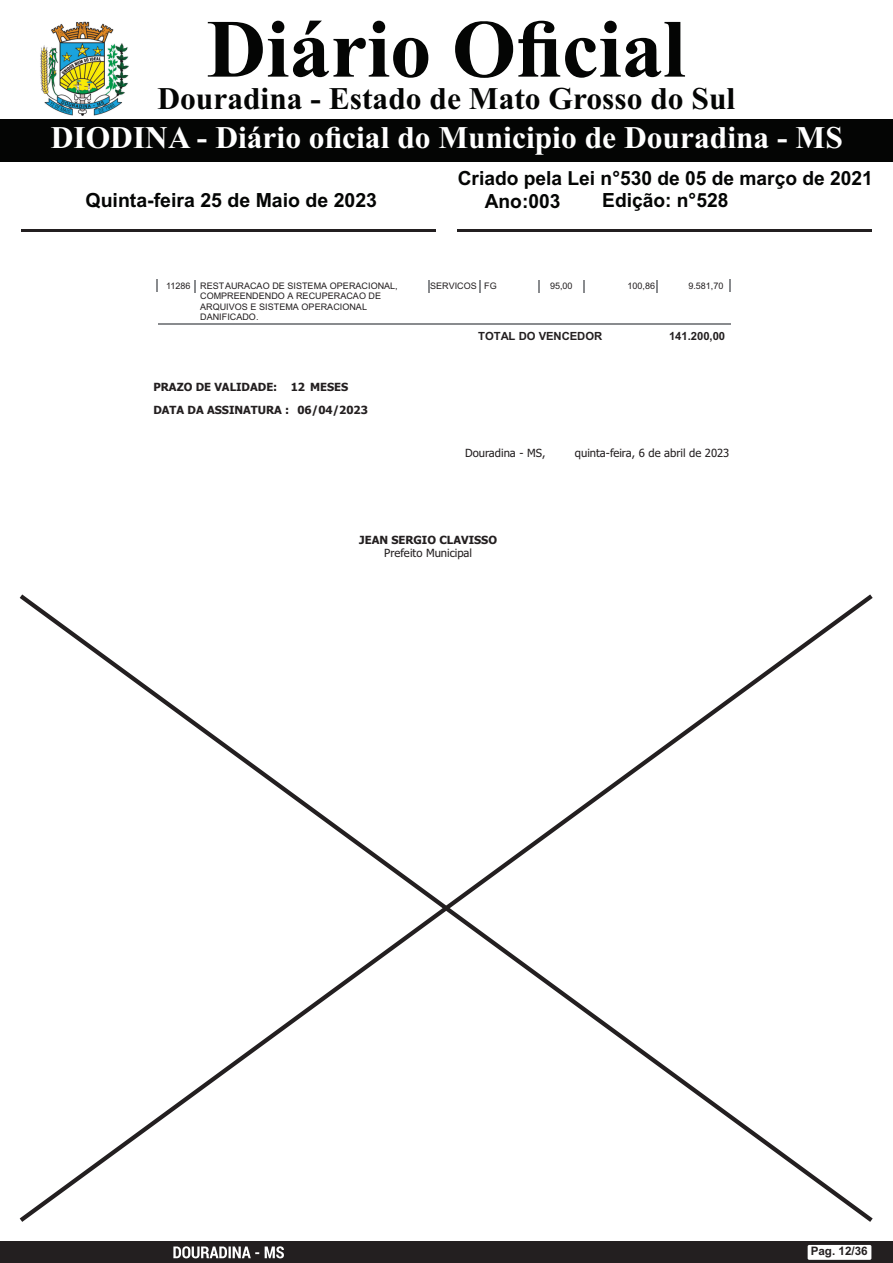
<style>
.page{position:relative;width:893px;height:1263px;background:#fff}
.page>*{position:absolute;margin:0;border:0;box-sizing:border-box;transform-origin:0 0}
.t1{font:700 82.5px "Times New Roman";color:#040504}
.t2{font:700 31.5px "Times New Roman";color:#fff}
.t3{font:700 31.5px "Times New Roman";color:#040504}
.t4{font:700 19.5px "Arial";color:#040504}
.t5{font:700 11.7px "Arial";color:#231f20}
.t6{font:700 11.25px/22.8px "Tahoma";color:#231f20}
.t7{font:11.25px "Tahoma";color:#231f20}
.t8{font:700 11.25px "Arial";color:#231f20}
.t9{font:9px/10.4px "Arial";color:#231f20}
</style>
<div class="page">
<hr style="left:158px;top:323px;width:573px;height:1px;background:#898b8e">
<svg style="left:156px;top:279px;width:2px;height:12px"></svg>
<svg style="left:194px;top:280px;width:2px;height:12px"></svg>
<svg style="left:428px;top:280px;width:1px;height:12px"></svg>
<svg style="left:479px;top:280px;width:1px;height:12px"></svg>
<svg style="left:538px;top:280px;width:1px;height:12px"></svg>
<svg style="left:730px;top:279px;width:1px;height:13px"></svg>
<svg style="left:584px;top:280px;width:1px;height:12px"></svg>
<svg style="left:657px;top:280px;width:1px;height:12px"></svg>
<div style="left:0;top:119px;width:893px;height:42px;background:#040504"></div>
<img style="left:40px;top:21px;width:89px;height:95px">
<div style="left:0;top:1242px;width:893px;height:21px;background:#231f20"></div>
<div style="left:808px;top:1245px;width:63px;height:15px;background:#fff;border-radius:2px"></div>
<svg style="left:173px;top:1246px;width:111px;height:12px"></svg>
<hr style="left:21px;top:229px;width:415px;height:3px;background:#231f20">
<hr style="left:457px;top:229px;width:414px;height:3px;background:#231f20">
<svg style="left:19px;top:594px;width:854px;height:628px"></svg>
<h1 class="t1" style="left:207px;top:21px;width:480px">Diário Oficial</h1>
<h2 class="t3" style="left:157px;top:88px;width:579px">Douradina - Estado de Mato Grosso do Sul</h2>
<h2 class="t2" style="left:51px;top:126px;width:793px">DIODINA - Diário oficial do Municipio de Douradina - MS</h2>
<h3 class="t4" style="left:458px;top:171px;width:417px">Criado pela Lei n°530 de 05 de março de 2021</h3>
<h3 class="t4" style="left:86px;top:193px;width:293px">Quinta-feira 25 de Maio de 2023</h3>
<h3 class="t4" style="left:602px;top:192px;width:128px">Edição: n°528</h3>
<h3 class="t4" style="left:485px;top:194px;width:77px">Ano:003</h3>
<p class="t9" style="left:200px;top:281px;width:199px;text-indent:-34px">11286 RESTAURACAO DE SISTEMA OPERACIONAL,<br>COMPREENDENDO A RECUPERACAO DE<br>ARQUIVOS E SISTEMA OPERACIONAL<br>DANIFICADO.</p>
<p class="t9" style="left:430px;top:281px;width:68px">SERVICOS FG</p>
<p class="t9" style="left:550px;top:281px;width:24px">95,00</p>
<p class="t9" style="left:627px;top:281px;width:29px">100,86</p>
<p class="t9" style="left:688px;top:281px;width:37px">9.581,70</p>
<p class="t8" style="left:478px;top:332px;width:126px">TOTAL DO VENCEDOR</p>
<p class="t8" style="left:669px;top:332px;width:58px">141.200,00</p>
<p class="t6" style="left:153px;top:377px;width:216px">PRAZO DE VALIDADE: 12 MESES<br>DATA DA ASSINATURA : 06/04/2023</p>
<p class="t7" style="left:465px;top:448px;width:82px">Douradina - MS,</p>
<p class="t7" style="left:575px;top:448px;width:156px">quinta-feira, 6 de abril de 2023</p>
<p class="t6" style="left:359px;top:529px;width:139px">JEAN SERGIO CLAVISSO</p>
<p class="t7" style="left:384px;top:548px;width:89px">Prefeito Municipal</p>
<p class="t5" style="left:811px;top:1247px;width:59px">Pag. 12/36</p>
</div>
